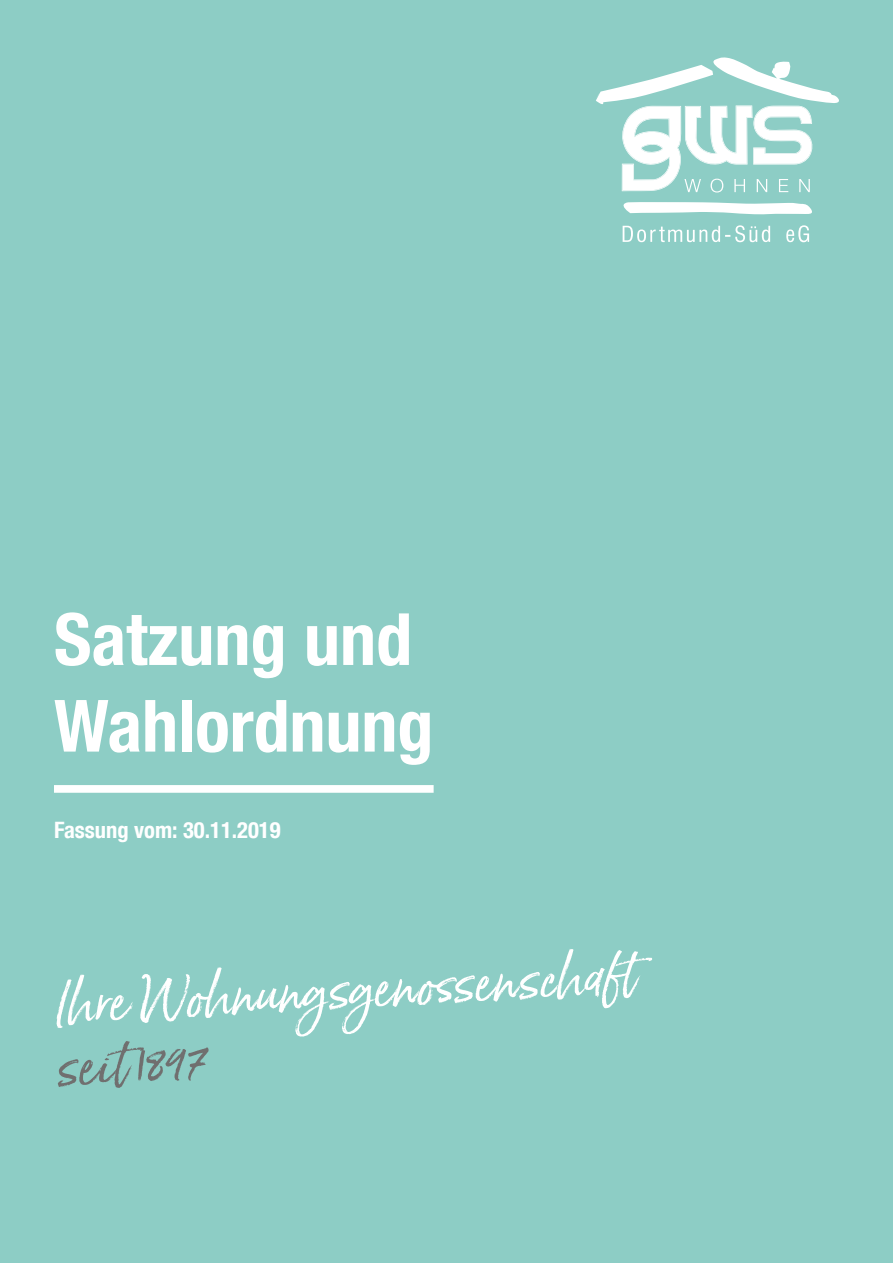
<style>
.page{position:relative;width:893px;height:1263px;background:#8dcdc5}
.page>*{position:absolute;margin:0;border:0;box-sizing:border-box;transform-origin:0 0}
.t1{font:700 condensed 72.15px/86.6px "Helvetica Neue Condensed";color:#fff}
.t2{font:52.5px "Born Ready Slanted";color:#fff}
.t3{font:52.5px "Born Ready Slanted";color:#706f6f}
.t4{font:700 condensed 22.65px "Helvetica Neue Condensed";color:#fff}
</style>
<div class="page">
<div style="left:54px;top:785px;width:380px;height:8px;background:#fff"></div>
<svg style="left:623px;top:202px;width:189px;height:13px"></svg>
<svg style="left:623px;top:225px;width:186px;height:17px"></svg>
<svg style="left:596px;top:57px;width:243px;height:135px"></svg>
<h1 class="t1" style="left:54px;top:595px;width:381px">Satzung und<br>Wahlordnung</h1>
<p class="t4" style="left:54px;top:816px;width:228px">Fassung vom: 30.11.2019</p>
<p class="t2" style="left:51px;top:972px;width:585px;rotate:-3deg">Ihre Wohnungsgenoss enschaft</p>
<p class="t3" style="left:54px;top:1035px;width:153px;rotate:-3deg">seit 1897</p>
</div>
